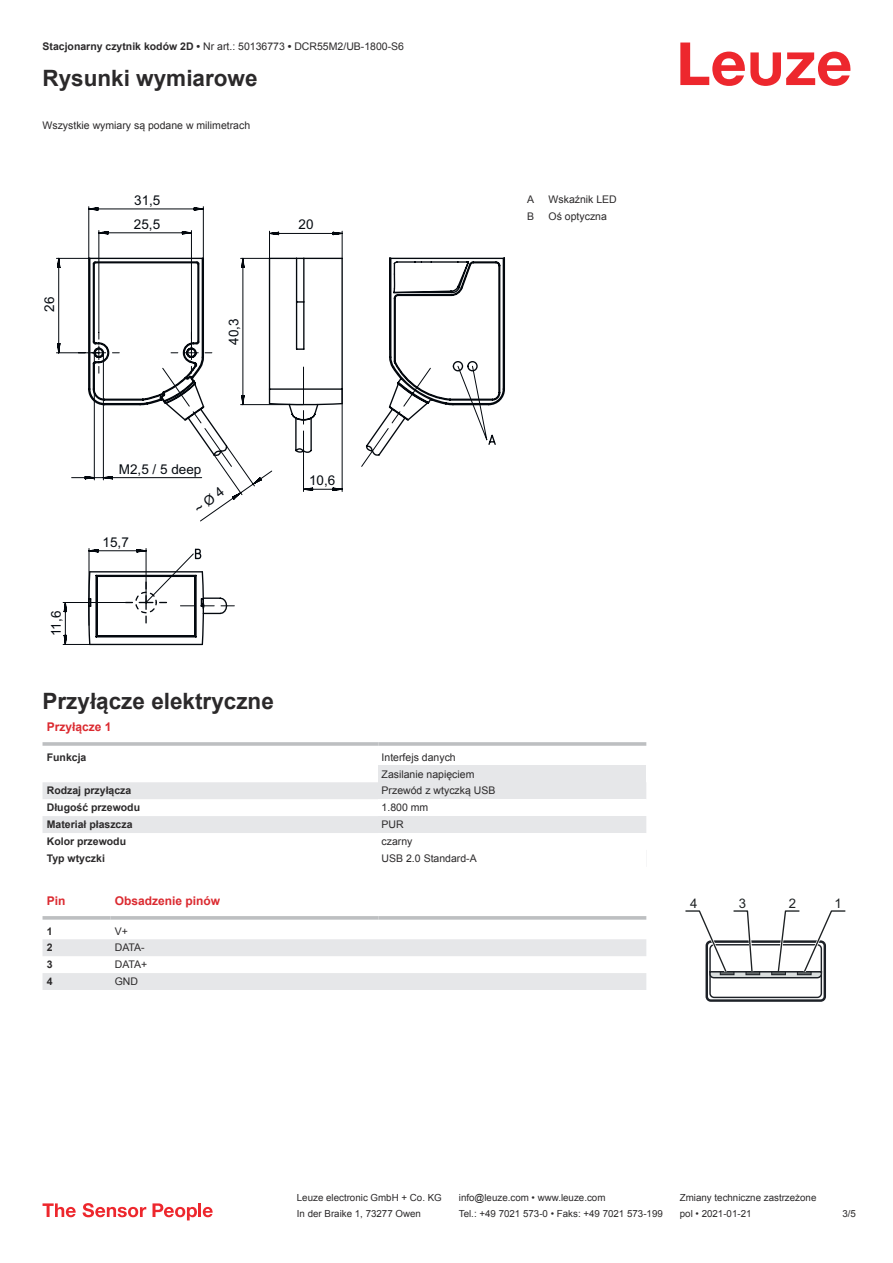
<style>
.page{position:relative;width:893px;height:1263px;background:#fff}
.page>*{position:absolute;margin:0;border:0;box-sizing:border-box;transform-origin:0 0}
.t1{font:700 22.5px "Arial";color:#2b292a}
.t2{font:13.5px "Arial";color:#050a10}
.t3{font:13.2px "Arial";color:#1d2123}
.t4{font:700 12px "Arial";color:#db2a30}
.t5{font:10.5px/17px "Arial";color:#2b292a}
.t6{font:700 10.5px "Arial";color:#2b292a}
.t7{font:9.75px "Arial";color:#2b292a}
.s1{font-weight:700}
</style>
<div class="page">
<svg style="left:680px;top:43px;width:170px;height:43px"></svg>
<svg style="left:43px;top:782px;width:335px;height:51px;fill:#e6e7e9"></svg>
<hr style="left:43px;top:742px;width:335px;height:4px;background:#bdbfc1">
<hr style="left:378px;top:742px;width:268px;height:4px;background:#c8cacc">
<div style="left:378px;top:765px;width:268px;height:17px;background:#e6e7e9"></div>
<div style="left:378px;top:782px;width:268px;height:17px;background:#e6e7e9"></div>
<div style="left:378px;top:816px;width:268px;height:17px;background:#e6e7e9"></div>
<svg style="left:43px;top:939px;width:603px;height:51px"></svg>
<svg style="left:43px;top:916px;width:68px;height:4px"></svg>
<svg style="left:111px;top:916px;width:267px;height:4px"></svg>
<svg style="left:378px;top:916px;width:268px;height:4px"></svg>
<div style="left:705px;top:940px;width:121px;height:62px;border:2px solid #1d2127;border-radius:4px"></div>
<svg style="left:685px;top:910px;width:160px;height:89px"></svg>
<svg style="left:43px;top:1203px;width:33px;height:14px"></svg>
<svg style="left:83px;top:1203px;width:63px;height:14px"></svg>
<svg style="left:153px;top:1203px;width:44px;height:17px"></svg>
<hr style="left:198px;top:1203px;width:3px;height:14px;background:#ed272d">
<svg style="left:203px;top:1207px;width:10px;height:10px"></svg>
<svg style="left:488px;top:257px;width:17px;height:188px"></svg>
<svg style="left:62px;top:257px;width:426px;height:388px"></svg>
<svg style="left:56px;top:206px;width:375px;height:400px"></svg>
<svg style="left:196px;top:486px;width:29px;height:25px"></svg>
<p class="t5" style="left:43px;top:39px;width:363px"><span class="s1">Stacjonarny czytnik kodów 2D •</span> Nr art.: 50136773 <span class="s1">•</span> DCR55M2/UB-1800-S6</p>
<h1 class="t1" style="left:43px;top:63px;width:217px">Rysunki wymiarowe</h1>
<p class="t5" style="left:43px;top:116px;width:209px">Wszystkie wymiary są podane w milimetrach</p>
<p class="t2" style="left:44px;top:312px;width:17px;rotate:-90deg">26</p>
<p class="t2" style="left:134px;top:195px;width:28px">31,5</p>
<p class="t2" style="left:134px;top:219px;width:28px">25,5</p>
<p class="t2" style="left:229px;top:344px;width:28px;rotate:-90deg">40,3</p>
<p class="t2" style="left:299px;top:219px;width:17px">20</p>
<p class="t5" style="left:527px;top:192px;width:9px">A</p>
<p class="t5" style="left:549px;top:191px;width:70px">Wskaźnik LED</p>
<p class="t5" style="left:527px;top:209px;width:9px">B</p>
<p class="t5" style="left:549px;top:208px;width:60px">Oś optyczna</p>
<p class="t2" style="left:51px;top:636px;width:27px;rotate:-90deg">11,6</p>
<p class="t2" style="left:119px;top:464px;width:84px">M2,5 / 5 deep</p>
<p class="t2" style="left:103px;top:537px;width:28px">15,7</p>
<p class="t2" style="left:309px;top:475px;width:28px">10,6</p>
<h1 class="t1" style="left:43px;top:686px;width:233px">Przyłącze elektryczne</h1>
<p class="t4" style="left:47px;top:719px;width:66px">Przyłącze 1</p>
<p class="t6" style="left:47px;top:753px;width:41px">Funkcja</p>
<p class="t5" style="left:382px;top:748px;width:94px">Interfejs danych<br>Zasilanie napięciem</p>
<p class="t6" style="left:47px;top:783px;width:86px">Rodzaj przyłącza</p>
<p class="t5" style="left:382px;top:782px;width:115px">Przewód z wtyczką USB</p>
<p class="t6" style="left:47px;top:800px;width:95px">Długość przewodu</p>
<p class="t5" style="left:382px;top:800px;width:48px">1.800 mm</p>
<p class="t6" style="left:47px;top:817px;width:87px">Materiał płaszcza</p>
<p class="t5" style="left:382px;top:817px;width:24px">PUR</p>
<p class="t6" style="left:47px;top:837px;width:81px">Kolor przewodu</p>
<p class="t5" style="left:382px;top:834px;width:32px">czarny</p>
<p class="t6" style="left:47px;top:854px;width:60px">Typ wtyczki</p>
<p class="t5" style="left:382px;top:851px;width:97px">USB 2.0 Standard-A</p>
<p class="t4" style="left:47px;top:896px;width:20px">Pin</p>
<p class="t4" style="left:115px;top:892px;width:107px">Obsadzenie pinów</p>
<p class="t6" style="left:47px;top:923px;width:7px">1</p>
<p class="t5" style="left:115px;top:922px;width:15px">V+</p>
<p class="t6" style="left:47px;top:944px;width:7px">2</p>
<p class="t5" style="left:115px;top:940px;width:31px">DATA-</p>
<p class="t6" style="left:47px;top:961px;width:7px">3</p>
<p class="t5" style="left:115px;top:956px;width:34px">DATA+</p>
<p class="t6" style="left:47px;top:974px;width:7px">4</p>
<p class="t5" style="left:115px;top:973px;width:25px">GND</p>
<p class="t3" style="left:690px;top:898px;width:9px">4</p>
<p class="t3" style="left:739px;top:898px;width:9px">3</p>
<p class="t3" style="left:789px;top:898px;width:9px">2</p>
<p class="t3" style="left:834px;top:898px;width:9px">1</p>
<p class="t7" style="left:297px;top:1191px;width:146px">Leuze electronic GmbH + Co. KG</p>
<p class="t7" style="left:459px;top:1191px;width:148px">info@leuze.com • www.leuze.com</p>
<p class="t7" style="left:680px;top:1191px;width:138px">Zmiany techniczne zastrzeżone</p>
<p class="t7" style="left:297px;top:1210px;width:126px">In der Braike 1, 73277 Owen</p>
<p class="t7" style="left:459px;top:1207px;width:205px">Tel.: +49 7021 573-0 • Faks: +49 7021 573-199</p>
<p class="t7" style="left:680px;top:1207px;width:73px">pol • 2021-01-21</p>
<p class="t7" style="left:842px;top:1210px;width:15px">3 /5</p>
</div>
